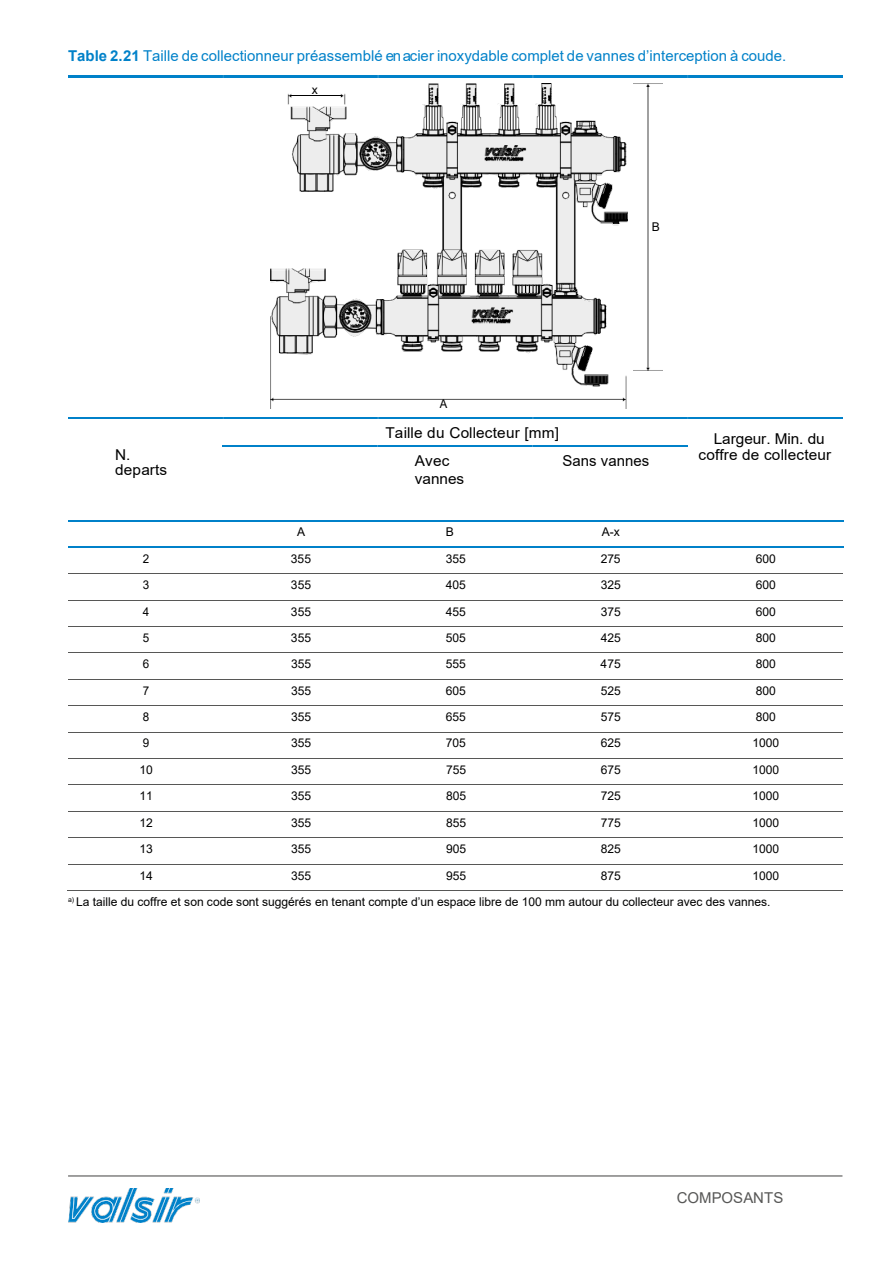
<style>
.page{position:relative;width:894px;height:1264px;background:#fff}
.page>*{position:absolute;margin:0;border:0;box-sizing:border-box;transform-origin:0 0}
.t1{font:15px "Arial";color:#0081c9}
.t2{font:15px/15.6px "Arial";letter-spacing:.005em;color:#000}
.t3{font:15px "Arial";color:#575756}
.t4{font:12px/26.1px "Arial";letter-spacing:-.005em;color:#000}
.t5{font:12px "Arial";letter-spacing:-.005em;color:#000;scale:.93 1}
.s1{font-weight:700}
</style>
<div class="page">
<hr style="left:68px;top:1175px;width:774px;height:1px;background:#575756">
<hr style="left:69px;top:520px;width:153px;height:1px;background:#0081c9">
<hr style="left:223px;top:520px;width:155px;height:1px;background:#0081c9">
<hr style="left:379px;top:520px;width:153px;height:1px;background:#0081c9">
<hr style="left:533px;top:520px;width:154px;height:1px;background:#0081c9">
<hr style="left:688px;top:520px;width:155px;height:1px;background:#0081c9">
<hr style="left:69px;top:546px;width:153px;height:1px;background:#0081c9">
<hr style="left:223px;top:546px;width:155px;height:1px;background:#0081c9">
<hr style="left:379px;top:546px;width:153px;height:1px;background:#0081c9">
<hr style="left:533px;top:546px;width:154px;height:1px;background:#0081c9">
<hr style="left:688px;top:546px;width:155px;height:1px;background:#0081c9">
<hr style="left:69px;top:573px;width:153px;height:1px;background:#575756">
<hr style="left:223px;top:573px;width:155px;height:1px;background:#575756">
<hr style="left:379px;top:573px;width:153px;height:1px;background:#575756">
<hr style="left:533px;top:573px;width:154px;height:1px;background:#575756">
<hr style="left:688px;top:573px;width:155px;height:1px;background:#575756">
<hr style="left:69px;top:599px;width:153px;height:1px;background:#575756">
<hr style="left:223px;top:599px;width:155px;height:1px;background:#575756">
<hr style="left:379px;top:599px;width:153px;height:1px;background:#575756">
<hr style="left:533px;top:599px;width:154px;height:1px;background:#575756">
<hr style="left:688px;top:599px;width:155px;height:1px;background:#575756">
<hr style="left:69px;top:626px;width:153px;height:1px;background:#575756">
<hr style="left:223px;top:626px;width:155px;height:1px;background:#575756">
<hr style="left:379px;top:626px;width:153px;height:1px;background:#575756">
<hr style="left:533px;top:626px;width:154px;height:1px;background:#575756">
<hr style="left:688px;top:626px;width:155px;height:1px;background:#575756">
<hr style="left:69px;top:652px;width:153px;height:1px;background:#575756">
<hr style="left:223px;top:652px;width:155px;height:1px;background:#575756">
<hr style="left:379px;top:652px;width:153px;height:1px;background:#575756">
<hr style="left:533px;top:652px;width:154px;height:1px;background:#575756">
<hr style="left:688px;top:652px;width:155px;height:1px;background:#575756">
<hr style="left:69px;top:679px;width:153px;height:1px;background:#575756">
<hr style="left:223px;top:679px;width:155px;height:1px;background:#575756">
<hr style="left:379px;top:679px;width:153px;height:1px;background:#575756">
<hr style="left:533px;top:679px;width:154px;height:1px;background:#575756">
<hr style="left:688px;top:679px;width:155px;height:1px;background:#575756">
<hr style="left:69px;top:705px;width:153px;height:1px;background:#575756">
<hr style="left:223px;top:705px;width:155px;height:1px;background:#575756">
<hr style="left:379px;top:705px;width:153px;height:1px;background:#575756">
<hr style="left:533px;top:705px;width:154px;height:1px;background:#575756">
<hr style="left:688px;top:705px;width:155px;height:1px;background:#575756">
<hr style="left:69px;top:731px;width:153px;height:1px;background:#575756">
<hr style="left:223px;top:731px;width:155px;height:1px;background:#575756">
<hr style="left:379px;top:731px;width:153px;height:1px;background:#575756">
<hr style="left:533px;top:731px;width:154px;height:1px;background:#575756">
<hr style="left:688px;top:731px;width:155px;height:1px;background:#575756">
<hr style="left:69px;top:758px;width:153px;height:1px;background:#575756">
<hr style="left:223px;top:758px;width:155px;height:1px;background:#575756">
<hr style="left:379px;top:758px;width:153px;height:1px;background:#575756">
<hr style="left:533px;top:758px;width:154px;height:1px;background:#575756">
<hr style="left:688px;top:758px;width:155px;height:1px;background:#575756">
<hr style="left:69px;top:784px;width:153px;height:1px;background:#575756">
<hr style="left:223px;top:784px;width:155px;height:1px;background:#575756">
<hr style="left:379px;top:784px;width:153px;height:1px;background:#575756">
<hr style="left:533px;top:784px;width:154px;height:1px;background:#575756">
<hr style="left:688px;top:784px;width:155px;height:1px;background:#575756">
<hr style="left:69px;top:810px;width:153px;height:1px;background:#575756">
<hr style="left:223px;top:810px;width:155px;height:1px;background:#575756">
<hr style="left:379px;top:810px;width:153px;height:1px;background:#575756">
<hr style="left:533px;top:810px;width:154px;height:1px;background:#575756">
<hr style="left:688px;top:810px;width:155px;height:1px;background:#575756">
<hr style="left:69px;top:837px;width:153px;height:1px;background:#575756">
<hr style="left:223px;top:837px;width:155px;height:1px;background:#575756">
<hr style="left:379px;top:837px;width:153px;height:1px;background:#575756">
<hr style="left:533px;top:837px;width:154px;height:1px;background:#575756">
<hr style="left:688px;top:837px;width:155px;height:1px;background:#575756">
<hr style="left:69px;top:863px;width:153px;height:1px;background:#575756">
<hr style="left:223px;top:863px;width:155px;height:1px;background:#575756">
<hr style="left:379px;top:863px;width:153px;height:1px;background:#575756">
<hr style="left:533px;top:863px;width:154px;height:1px;background:#575756">
<hr style="left:688px;top:863px;width:155px;height:1px;background:#575756">
<hr style="left:68px;top:890px;width:154px;height:1px;background:#575756">
<hr style="left:221px;top:890px;width:157px;height:1px;background:#575756">
<hr style="left:378px;top:890px;width:154px;height:1px;background:#575756">
<hr style="left:532px;top:890px;width:155px;height:1px;background:#575756">
<hr style="left:687px;top:890px;width:156px;height:1px;background:#575756">
<img style="left:68px;top:417px;width:774px;height:1px">
<img style="left:223px;top:445px;width:464px;height:1px">
<img style="left:646px;top:84px;width:4px;height:286px">
<img style="left:270px;top:83px;width:358px;height:325px">
<hr style="left:291px;top:95px;width:50px;height:1px;background:#000">
<img style="left:68px;top:76px;width:774px;height:1px">
<img style="left:68px;top:1188px;width:132px;height:33px">
<p class="t1" style="left:68px;top:46px;width:719px"><span class="s1">Table 2.21</span> Taille de collectionneur préassemblé enacier inoxydable complet de vannes d’interception à coude.</p>
<p class="t4" style="left:311px;top:76px;width:8px">x</p>
<p class="t5" style="left:440px;top:395px;width:10px">A</p>
<p class="t4" style="left:651px;top:214px;width:10px">B</p>
<p class="t2" style="left:385px;top:425px;width:175px">Taille du Collecteur [mm]</p>
<p class="t2" style="left:713px;top:431px;width:112px">Largeur. Min. du</p>
<p class="t2" style="left:698px;top:446px;width:134px">coffre de collecteur</p>
<p class="t2" style="left:115px;top:446px;width:54px">N. departs</p>
<p class="t2" style="left:415px;top:452px;width:51px;line-height:17.2px">Avec vannes</p>
<p class="t2" style="left:562px;top:453px;width:88px">Sans vannes</p>
<p class="t4" style="left:297px;top:518px;width:10px">A</p>
<p class="t4" style="left:446px;top:518px;width:10px">B</p>
<p class="t4" style="left:601px;top:518px;width:20px">A-x</p>
<p class="t4" style="left:143px;top:545px;width:8px">2</p>
<p class="t4" style="left:291px;top:545px;width:22px">355</p>
<p class="t4" style="left:446px;top:545px;width:22px">355</p>
<p class="t4" style="left:600px;top:545px;width:22px">275</p>
<p class="t4" style="left:755px;top:545px;width:22px">600</p>
<p class="t4" style="left:143px;top:571px;width:8px">3</p>
<p class="t4" style="left:291px;top:571px;width:22px">355</p>
<p class="t4" style="left:446px;top:571px;width:22px">405</p>
<p class="t4" style="left:600px;top:571px;width:22px">325</p>
<p class="t4" style="left:755px;top:571px;width:22px">600</p>
<p class="t4" style="left:143px;top:598px;width:8px">4</p>
<p class="t4" style="left:291px;top:598px;width:22px">355</p>
<p class="t4" style="left:446px;top:598px;width:22px">455</p>
<p class="t4" style="left:600px;top:598px;width:22px">375</p>
<p class="t4" style="left:755px;top:598px;width:22px">600</p>
<p class="t4" style="left:143px;top:624px;width:8px">5</p>
<p class="t4" style="left:291px;top:624px;width:22px">355</p>
<p class="t4" style="left:446px;top:624px;width:22px">505</p>
<p class="t4" style="left:600px;top:624px;width:22px">425</p>
<p class="t4" style="left:755px;top:624px;width:22px">800</p>
<p class="t4" style="left:143px;top:651px;width:8px">6</p>
<p class="t4" style="left:291px;top:651px;width:22px">355</p>
<p class="t4" style="left:446px;top:651px;width:22px">555</p>
<p class="t4" style="left:600px;top:651px;width:22px">475</p>
<p class="t4" style="left:755px;top:651px;width:22px">800</p>
<p class="t4" style="left:143px;top:677px;width:8px">7</p>
<p class="t4" style="left:291px;top:677px;width:22px">355</p>
<p class="t4" style="left:446px;top:677px;width:22px">605</p>
<p class="t4" style="left:600px;top:677px;width:22px">525</p>
<p class="t4" style="left:755px;top:677px;width:22px">800</p>
<p class="t4" style="left:143px;top:703px;width:8px">8</p>
<p class="t4" style="left:291px;top:703px;width:22px">355</p>
<p class="t4" style="left:446px;top:703px;width:22px">655</p>
<p class="t4" style="left:600px;top:703px;width:22px">575</p>
<p class="t4" style="left:755px;top:703px;width:22px">800</p>
<p class="t4" style="left:143px;top:730px;width:8px">9</p>
<p class="t4" style="left:291px;top:730px;width:22px">355</p>
<p class="t4" style="left:446px;top:730px;width:22px">705</p>
<p class="t4" style="left:600px;top:730px;width:22px">625</p>
<p class="t4" style="left:752px;top:730px;width:28px">1000</p>
<p class="t4" style="left:139px;top:756px;width:15px">10</p>
<p class="t4" style="left:291px;top:756px;width:22px">355</p>
<p class="t4" style="left:446px;top:756px;width:22px">755</p>
<p class="t4" style="left:600px;top:756px;width:22px">675</p>
<p class="t4" style="left:752px;top:756px;width:28px">1000</p>
<p class="t4" style="left:139px;top:783px;width:15px">11</p>
<p class="t4" style="left:291px;top:783px;width:22px">355</p>
<p class="t4" style="left:446px;top:783px;width:22px">805</p>
<p class="t4" style="left:600px;top:783px;width:22px">725</p>
<p class="t4" style="left:752px;top:783px;width:28px">1000</p>
<p class="t4" style="left:139px;top:809px;width:15px">12</p>
<p class="t4" style="left:291px;top:809px;width:22px">355</p>
<p class="t4" style="left:446px;top:809px;width:22px">855</p>
<p class="t4" style="left:600px;top:809px;width:22px">775</p>
<p class="t4" style="left:752px;top:809px;width:28px">1000</p>
<p class="t4" style="left:139px;top:835px;width:15px">13</p>
<p class="t4" style="left:291px;top:835px;width:22px">355</p>
<p class="t4" style="left:446px;top:835px;width:22px">905</p>
<p class="t4" style="left:600px;top:835px;width:22px">825</p>
<p class="t4" style="left:752px;top:835px;width:28px">1000</p>
<p class="t4" style="left:139px;top:862px;width:15px">14</p>
<p class="t4" style="left:291px;top:862px;width:22px">355</p>
<p class="t4" style="left:446px;top:862px;width:22px">955</p>
<p class="t4" style="left:600px;top:862px;width:22px">875</p>
<p class="t4" style="left:68px;top:862px;width:712px;text-indent:684px">1000 <sup>a)</sup> La taille du coffre et son code sont suggérés en tenant compte d’un espace libre de 100 mm autour du collecteur avec des vannes.</p>
<p class="t3" style="left:676px;top:1187px;width:108px">COMPOSANTS</p>
</div>
